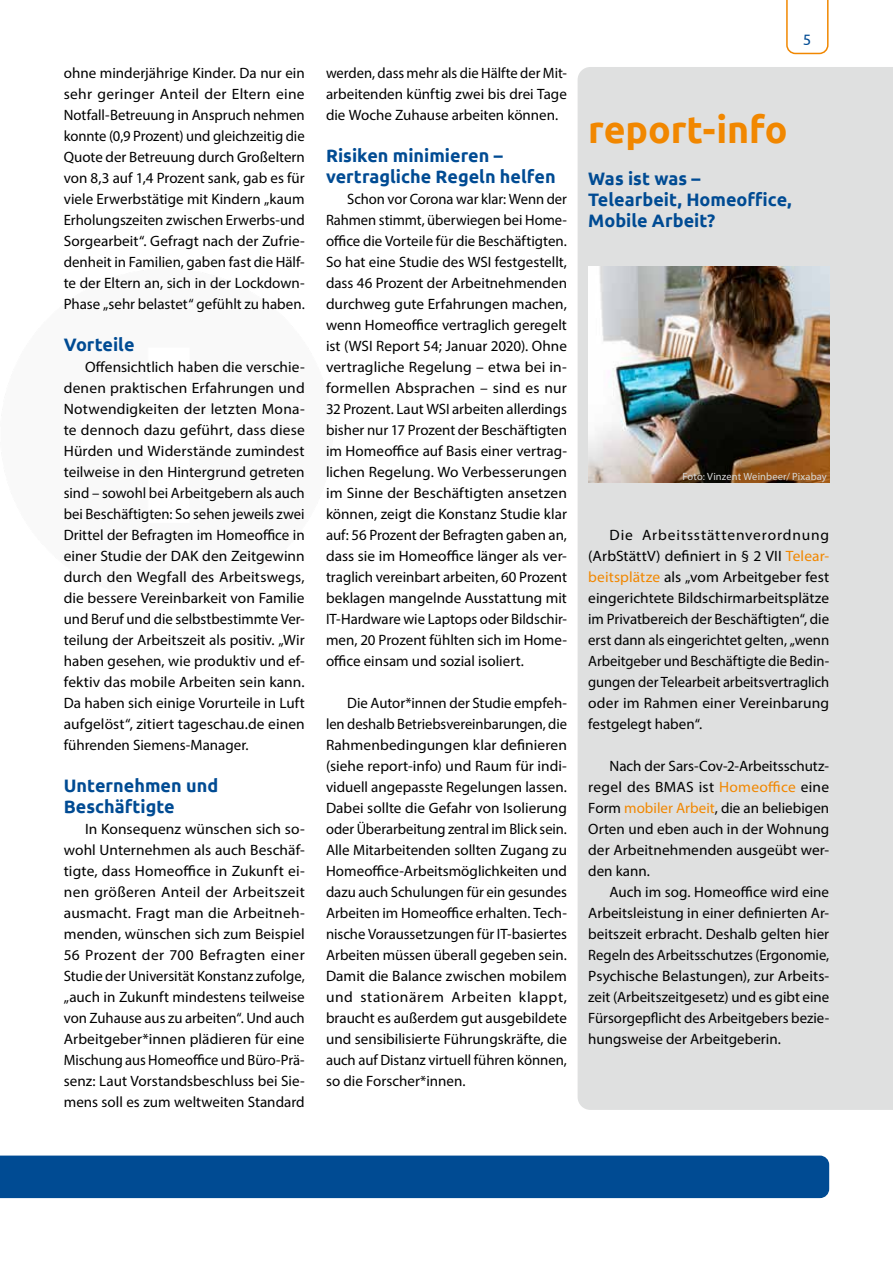
<style>
.page{position:relative;width:893px;height:1263px;background:#fff}
.page>*{position:absolute;margin:0;border:0;box-sizing:border-box;transform-origin:0 0}
.t1{font:700 37.5px "Ubuntu";color:#f18700}
.t2{font:700 18px/21px "Ubuntu";color:#004b93}
.t3{font:15px/21px "Myriad Pro";color:#000;text-align:justify}
.t4{font:15px "Ubuntu";color:#004b93}
.t5{font:10.5px "Myriad Pro";letter-spacing:.01em;color:#d7d8d8}
.s1{color:#f18700}
</style>
<div class="page">
<svg style="left:786px;top:0;width:42px;height:54px"></svg>
<div style="left:0;top:1155px;width:829px;height:43px;background:#004b93"></div>
<div style="left:578px;top:67px;width:315px;height:1043px;background:#dfe0e0"></div>
<img style="left:588px;top:267px;width:241px;height:216px">
<p class="t3" style="left:64px;top:62px;width:243px">ohne minderjährige Kinder. Da nur ein sehr geringer Anteil der Eltern eine Notfall-Betreuung in Anspruch nehmen konnte (0,9 Prozent) und gleichzeitig die Quote der Betreuung durch Großeltern von 8,3 auf 1,4 Prozent sank, gab es für viele Erwerbstätige mit Kindern „kaum Erholungszeiten zwischen Erwerbs-und Sorgearbeit“. Gefragt nach der Zufrie&shy;denheit in Familien, gaben fast die Hälf&shy;te der Eltern an, sich in der Lockdown-Phase „sehr belastet“ gefühlt zu haben.</p>
<p class="t2" style="left:64px;top:334px;width:72px">Vorteile</p>
<p class="t3" style="left:64px;top:356px;width:242px;text-indent:21px">Offensichtlich haben die verschie&shy;denen praktischen Erfahrungen und Notwendigkeiten der letzten Mona&shy;te dennoch dazu geführt, dass diese Hürden und Widerstände zumindest teilweise in den Hintergrund getreten sind – sowohl bei Arbeitgebern als auch bei Beschäftigten: So sehen jeweils zwei Drittel der Befragten im Homeoffice in einer Studie der DAK den Zeitgewinn durch den Wegfall des Arbeitswegs, die bessere Vereinbarkeit von Familie und Beruf und die selbstbestimmte Ver&shy;teilung der Arbeitszeit als positiv. „Wir haben gesehen, wie produktiv und ef&shy;fektiv das mobile Arbeiten sein kann.<br>Da haben sich einige Vorurteile in Luft aufgelöst“, zitiert tageschau.de einen führenden Siemens-Manager.</p>
<p class="t2" style="left:64px;top:775px;width:156px">Unternehmen und<br>Beschäftigte</p>
<p class="t3" style="left:64px;top:818px;width:242px;text-indent:21px">In Konsequenz wünschen sich so&shy;wohl Unternehmen als auch Beschäf&shy;tigte, dass Homeoffice in Zukunft ei&shy;nen größeren Anteil der Arbeitszeit ausmacht. Fragt man die Arbeitneh&shy;menden, wünschen sich zum Beispiel 56 Prozent der 700 Befragten einer Studie der Universität Konstanz zufolge, „auch in Zukunft mindestens teilweise von Zuhause aus zu arbeiten“. Und auch Arbeitgeber*innen plädieren für eine Mischung aus Homeoffice und Büro-Prä&shy;senz: Laut Vorstandsbeschluss bei Sie&shy;mens soll es zum weltweiten Standard</p>
<p class="t3" style="left:326px;top:62px;width:242px">werden, dass mehr als die Hälfte der Mit&shy;arbeitenden künftig zwei bis drei Tage die Woche Zuhause arbeiten können.</p>
<p class="t2" style="left:326px;top:145px;width:231px">Risiken minimieren – vertragliche Regeln helfen</p>
<p class="t3" style="left:326px;top:188px;width:242px;text-indent:21px">Schon vor Corona war klar: Wenn der Rahmen stimmt, überwiegen bei Home&shy;office die Vorteile für die Beschäftigten.<br>So hat eine Studie des WSI festgestellt, dass 46 Prozent der Arbeitnehmenden durchweg gute Erfahrungen machen, wenn Homeoffice vertraglich geregelt ist (WSI Report 54; Januar 2020). Ohne vertragliche Regelung – etwa bei in&shy;formellen Absprachen – sind es nur 32 Prozent. Laut WSI arbeiten allerdings bisher nur 17 Prozent der Beschäftigten im Homeoffice auf Basis einer vertrag&shy;lichen Regelung. Wo Verbesserungen im Sinne der Beschäftigten ansetzen können, zeigt die Konstanz Studie klar auf: 56 Prozent der Befragten gaben an, dass sie im Homeoffice länger als ver&shy;traglich vereinbart arbeiten, 60 Prozent beklagen mangelnde Ausstattung mit IT-Hardware wie Laptops oder Bildschir&shy;men, 20 Prozent fühlten sich im Home&shy;office einsam und sozial isoliert.</p>
<p class="t3" style="left:326px;top:692px;width:242px;text-indent:21px">Die Autor*innen der Studie empfeh&shy;len deshalb Betriebsvereinbarungen, die Rahmenbedingungen klar definieren (siehe report-info) und Raum für indi&shy;viduell angepasste Regelungen lassen.<br>Dabei sollte die Gefahr von Isolierung oder Überarbeitung zentral im Blick sein.<br>Alle Mitarbeitenden sollten Zugang zu Homeoffice-Arbeitsmöglichkeiten und dazu auch Schulungen für ein gesundes Arbeiten im Homeoffice erhalten. Tech&shy;nische Voraussetzungen für IT-basiertes Arbeiten müssen überall gegeben sein.<br>Damit die Balance zwischen mobilem und stationärem Arbeiten klappt, braucht es außerdem gut ausgebildete und sensibilisierte Führungskräfte, die auch auf Distanz virtuell führen können, so die Forscher*innen.</p>
<p class="t4" style="left:803px;top:30px;width:10px">5</p>
<h1 class="t1" style="left:588px;top:106px;width:201px">report-info</h1>
<p class="t2" style="left:588px;top:167px;width:205px">Was ist was –<br>Telearbeit, Homeoffice,<br>Mobile Arbeit?</p>
<p class="t5" style="left:682px;top:470px;width:146px">Foto: Vinzent Weinbeer/ Pixabay</p>
<p class="t3" style="left:588px;top:524px;width:242px;text-indent:21px">Die Arbeitsstättenverordnung (ArbStättV) definiert in § 2 VII <span class="s1">Telear&shy;beitsplätze</span> als „vom Arbeitgeber fest eingerichtete Bildschirmarbeitsplätze im Privatbereich der Beschäftigten“, die erst dann als eingerichtet gelten, „wenn Arbeitgeber und Beschäftigte die Bedin&shy;gungen der Telearbeit arbeitsvertraglich oder im Rahmen einer Vereinbarung festgelegt haben“.</p>
<p class="t3" style="left:588px;top:755px;width:242px;text-indent:21px">Nach der Sars-Cov-2-Arbeitsschutz&shy;regel des BMAS ist <span class="s1">Homeoffice</span> eine Form <span class="s1">mobiler Arbeit</span>, die an beliebigen Orten und eben auch in der Wohnung der Arbeitnehmenden ausgeübt wer&shy;den kann.</p>
<p class="t3" style="left:588px;top:881px;width:242px;text-indent:21px">Auch im sog. Homeoffice wird eine Arbeitsleistung in einer definierten Ar&shy;beitszeit erbracht. Deshalb gelten hier Regeln des Arbeitsschutzes (Ergonomie, Psychische Belastungen), zur Arbeits&shy;zeit (Arbeitszeitgesetz) und es gibt eine Fürsorgepflicht des Arbeitgebers bezie&shy;hungsweise der Arbeitgeberin.</p>
</div>
